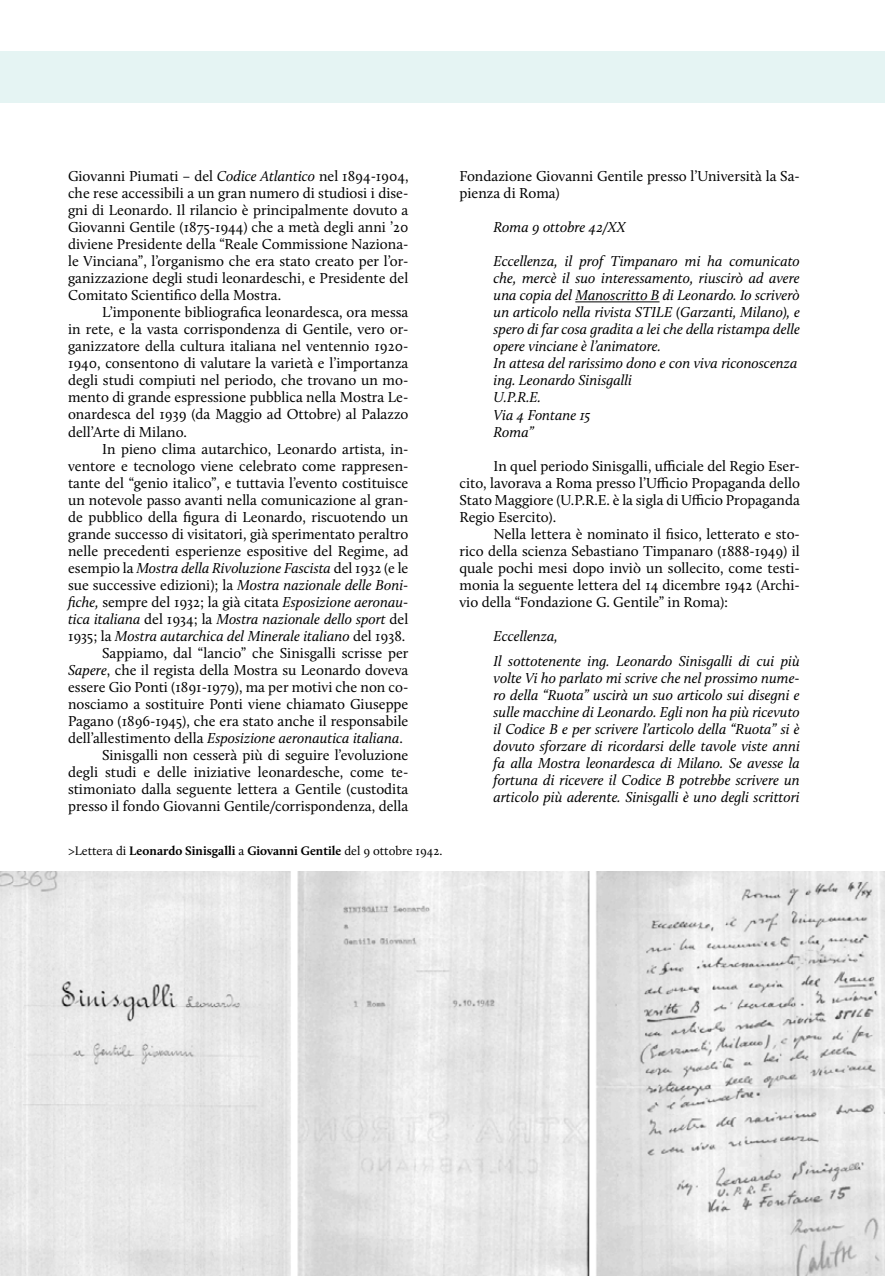
<style>
.page{position:relative;width:885px;height:1276px;background:#fff}
.page>*{position:absolute;margin:0;border:0;box-sizing:border-box;transform-origin:0 0}
.t1{font:14.85px/17px "Calluna";color:#000;text-align:justify}
.t2{font:italic 14.85px/17px "Calluna";color:#000}
.t3{font:700 12.75px "Calluna";color:#000}
.s1{font-style:italic}
.s2{font-style:normal}
.s3{font-weight:400}
</style>
<div class="page">
<div style="left:0;top:51px;width:884px;height:51px;background:#e5f4f3"></div>
<hr style="left:575px;top:301px;width:84px;height:1px;background:#000">
<img style="left:0;top:871px;width:884px;height:405px">
<p class="t1" style="left:68px;top:168px;width:342px">Giovanni Piumati – del <span class="s1">Codice Atlantico</span> nel 1894-1904, che rese accessibili a un gran numero di studiosi i dise&shy;gni di Leonardo. Il rilancio è principalmente dovuto a Giovanni Gentile (1875-1944) che a metà degli anni ’20 diviene Presidente della “Reale Commissione Naziona&shy;le Vinciana”, l’organismo che era stato creato per l’or&shy;ganizzazione degli studi leonardeschi, e Presidente del Comitato Scientifico della Mostra.</p>
<p class="t1" style="left:68px;top:304px;width:342px;text-indent:34px">L’imponente bibliografica leonardesca, ora messa in rete, e la vasta corrispondenza di Gentile, vero or&shy;ganizzatore della cultura italiana nel ventennio 1920- 1940, consentono di valutare la varietà e l’importanza degli studi compiuti nel periodo, che trovano un mo&shy;mento di grande espressione pubblica nella Mostra Le&shy;onardesca del 1939 (da Maggio ad Ottobre) al Palazzo dell’Arte di Milano.</p>
<p class="t1" style="left:102px;top:440px;width:308px">In pieno clima autarchico, Leonardo artista, in-</p>
<p class="t1" style="left:68px;top:457px;width:342px">ventore e tecnologo viene celebrato come rappresen-</p>
<p class="t1" style="left:68px;top:474px;width:342px">tante del “genio italico”, e tuttavia l’evento costituisce</p>
<p class="t1" style="left:68px;top:491px;width:342px">un notevole passo avanti nella comunicazione al gran-</p>
<p class="t1" style="left:68px;top:508px;width:342px">de pubblico della figura di Leonardo, riscuotendo un</p>
<p class="t1" style="left:68px;top:525px;width:342px">grande successo di visitatori, già sperimentato peraltro</p>
<p class="t1" style="left:68px;top:542px;width:342px">nelle precedenti esperienze espositive del Regime, ad</p>
<p class="t2" style="left:68px;top:559px;width:342px"><span class="s2">esempio la</span> Mostra della Rivoluzione Fascista <span class="s2">del 1932 (e le</span></p>
<p class="t1" style="left:68px;top:576px;width:342px">sue successive edizioni); la <span class="s1">Mostra nazionale delle Boni-</span></p>
<p class="t2" style="left:68px;top:593px;width:342px">fiche, <span class="s2">sempre del 1932; la già citata</span> Esposizione aeronau-</p>
<p class="t2" style="left:68px;top:610px;width:342px">tica italiana <span class="s2">del 1934; la</span> Mostra nazionale dello sport <span class="s2">del</span></p>
<p class="t2" style="left:68px;top:627px;width:339px"><span class="s2">1935; la</span> Mostra autarchica del Minerale italiano <span class="s2">del 1938.</span></p>
<p class="t1" style="left:102px;top:644px;width:308px">Sappiamo, dal “lancio” che Sinisgalli scrisse per</p>
<p class="t1" style="left:68px;top:661px;width:342px"><span class="s1">Sapere</span>, che il regista della Mostra su Leonardo doveva</p>
<p class="t1" style="left:68px;top:678px;width:342px">essere Gio Ponti (1891-1979), ma per motivi che non co-</p>
<p class="t1" style="left:68px;top:695px;width:342px">nosciamo a sostituire Ponti viene chiamato Giuseppe</p>
<p class="t1" style="left:68px;top:712px;width:342px">Pagano (1896-1945), che era stato anche il responsabile</p>
<p class="t2" style="left:68px;top:729px;width:336px"><span class="s2">dell’allestimento della</span> Esposizione aeronautica italiana<span class="s2">.</span></p>
<p class="t1" style="left:102px;top:746px;width:308px">Sinisgalli non cesserà più di seguire l’evoluzione</p>
<p class="t1" style="left:68px;top:763px;width:342px">degli studi e delle iniziative leonardesche, come te-</p>
<p class="t1" style="left:68px;top:780px;width:342px">stimoniato dalla seguente lettera a Gentile (custodita</p>
<p class="t1" style="left:68px;top:797px;width:342px">presso il fondo Giovanni Gentile/corrispondenza, della</p>
<p class="t3" style="left:68px;top:843px;width:376px"><span class="s3">&gt;Lettera di</span> Leonardo Sinisgalli <span class="s3">a</span> Giovanni Gentile <span class="s3">del 9 ottobre 1942.</span></p>
<p class="t1" style="left:459px;top:168px;width:342px">Fondazione Giovanni Gentile presso l’Università la Sa&shy;pienza di Roma)</p>
<p class="t2" style="left:493px;top:219px;width:133px">Roma 9 ottobre 42/XX</p>
<p class="t2" style="left:493px;top:253px;width:308px">Eccellenza, il prof Timpanaro mi ha comunicato che, mercè il suo interessamento, riuscirò ad avere una copia del Manoscritto B di Leonardo. Io scriverò un articolo nella rivista STILE (Garzanti, Milano), e spero di far cosa gradita a lei che della ristampa delle opere vinciane è l’animatore.<br>In attesa del rarissimo dono e con viva riconoscenza ing. Leonardo Sinisgalli<br>U.P.R.E.<br>Via 4 Fontane 15<br>Roma”</p>
<p class="t1" style="left:459px;top:457px;width:342px;text-indent:34px">In quel periodo Sinisgalli, ufficiale del Regio Eser&shy;cito, lavorava a Roma presso l’Ufficio Propaganda dello Stato Maggiore (U.P.R.E. è la sigla di Ufficio Propaganda Regio Esercito).</p>
<p class="t1" style="left:459px;top:525px;width:342px;text-indent:34px">Nella lettera è nominato il fisico, letterato e sto&shy;rico della scienza Sebastiano Timpanaro (1888-1949) il quale pochi mesi dopo inviò un sollecito, come testi&shy;monia la seguente lettera del 14 dicembre 1942 (Archi&shy;vio della “Fondazione G. Gentile” in Roma):</p>
<p class="t2" style="left:493px;top:623px;width:308px;line-height:25.5px">Eccellenza,<br>Il sottotenente ing. Leonardo Sinisgalli di cui più</p>
<p class="t2" style="left:493px;top:669px;width:308px;text-align:justify">volte Vi ho parlato mi scrive che nel prossimo nume&shy;ro della “Ruota” uscirà un suo articolo sui disegni e sulle macchine di Leonardo. Egli non ha più ricevuto il Codice B e per scrivere l’articolo della “Ruota” si è dovuto sforzare di ricordarsi delle tavole viste anni fa alla Mostra leonardesca di Milano. Se avesse la fortuna di ricevere il Codice B potrebbe scrivere un articolo più aderente. Sinisgalli è uno degli scrittori</p>
</div>
